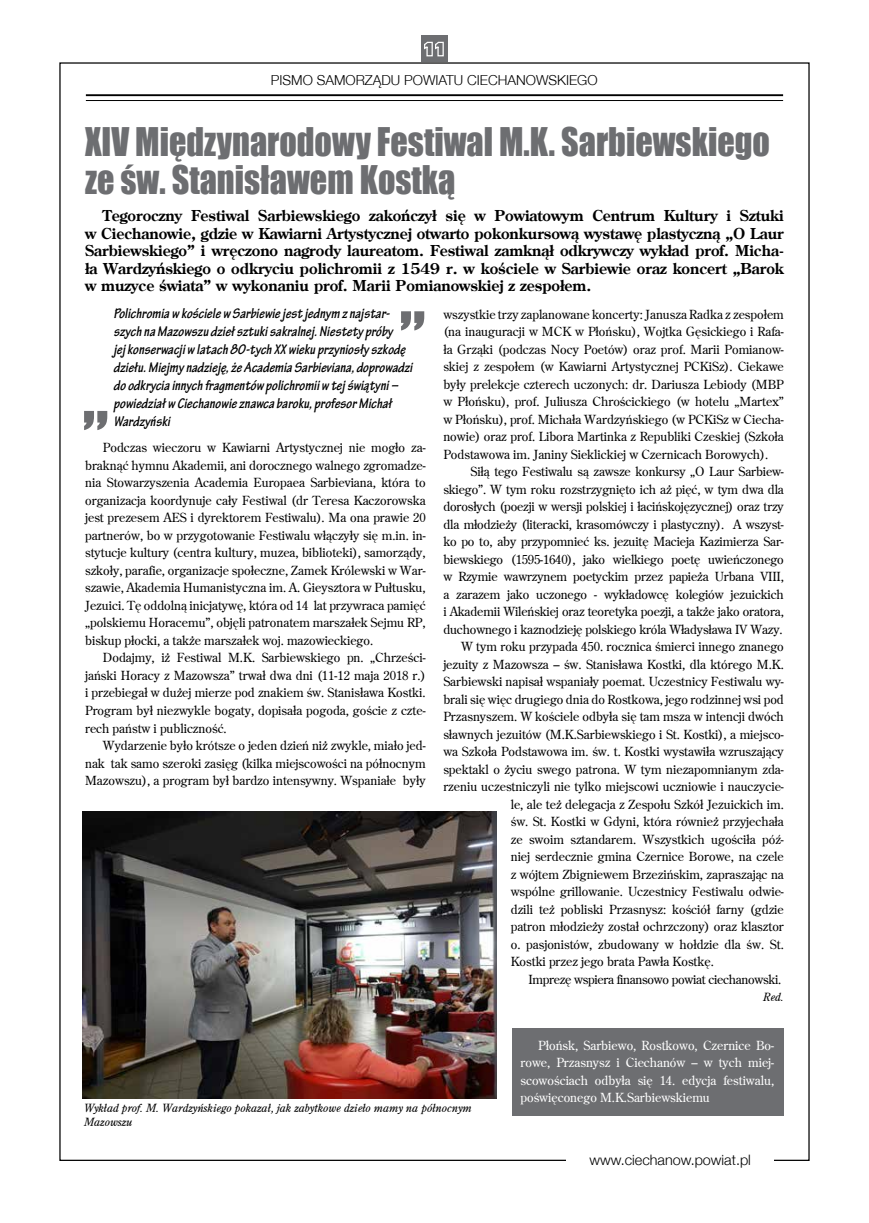
<style>
.page{position:relative;width:869px;height:1223px;background:#fff}
.page>*{position:absolute;margin:0;border:0;box-sizing:border-box;transform-origin:0 0}
.t1{font:75px "Impact";color:#6d6e71}
.t2{font:36.25px/37.5px "Impact";color:#6d6e71;scale:.94 1}
.t3{font:700 15px/17.5px "Centurion Old";color:#000;text-align:justify}
.t4{font:italic 700 condensed 15px/18px "Tekton Pro";color:#000}
.t5{font:300 14.38px "Helvetica Neue CE";color:#000}
.t6{font:300 13.75px "Helvetica Neue CE";color:#000}
.t7{font:12.5px/17.5px "Centurion Old";color:#000;text-align:justify}
.t8{font:12.5px/17.5px "Centurion Old";color:#fff;text-align:justify}
.t9{font:12.5px "Centurion Old";letter-spacing:-.02em;color:#000}
.t10{font:italic 11.25px/13.5px "Centurion Old";color:#000}
</style>
<div class="page">
<div style="left:421px;top:35px;width:26px;height:27px;background:#6d6e71"></div>
<svg style="left:424px;top:41px;width:20px;height:16px"></svg>
<hr style="left:86px;top:94px;width:696px;height:2px;background:#000">
<hr style="left:86px;top:100px;width:696px;height:1px;background:#000">
<div style="left:512px;top:1028px;width:271px;height:87px;background:#6d6e71"></div>
<img style="left:83px;top:812px;width:413px;height:286px">
<p class="t6" style="left:271px;top:72px;width:328px">PISMO SAMORZĄDU POWIATU CIECHANOWSKIEGO</p>
<h2 class="t2" style="left:85px;top:122px;width:729px">XIV Międzynarodowy Festiwal M.K. Sarbiewskiego ze św. Stanisławem Kostką</h2>
<p class="t3" style="left:85px;top:206px;width:700px;text-indent:18px">Tegoroczny Festiwal Sarbiewskiego zakończył się w Powiatowym Centrum Kultury i Sztuki w Ciechanowie, gdzie w Kawiarni Artystycznej otwarto pokonkursową wystawę plastyczną „O Laur Sarbiewskiego” i wręczono nagrody laureatom. Festiwal zamknął odkrywczy wykład prof. Micha&shy;ła Wardzyńskiego o odkryciu polichromii z 1549 r. w kościele w Sarbiewie oraz koncert „Barok w muzyce świata” w wykonaniu prof. Marii Pomianowskiej z zespołem.</p>
<p class="t4" style="left:113px;top:304px;width:281px">Polichromiaw kościelew Sarbiewiejestjednym znajstar szychnaMazowszudziełsztukisakralnej.Niestety próby</p>
<p class="t7" style="left:443px;top:305px;width:342px">wszystkie trzy zaplanowane koncerty: Janusza Radka z zespołem (na inauguracji w MCK w Płońsku), Wojtka Gęsickiego i Rafa&shy;ła Grząki (podczas Nocy Poetów) oraz prof. Marii Pomianow&shy;skiej z zespołem (w Kawiarni Artystycznej PCKiSz). Ciekawe były prelekcje czterech uczonych: dr. Dariusza Lebiody (MBP w Płońsku), prof. Juliusza Chrościckiego (w hotelu „Martex” w Płońsku), prof. Michała Wardzyńskiego (w PCKiSz w Ciecha&shy;nowie) oraz prof. Libora Martinka z Republiki Czeskiej (Szkoła Podstawowa im. Janiny Sieklickiej w Czernicach Borowych).</p>
<p class="t7" style="left:470px;top:462px;width:314px">Siłą tego Festiwalu są zawsze konkursy „O Laur Sarbiew-</p>
<p class="t7" style="left:443px;top:480px;width:342px">skiego”. W tym roku rozstrzygnięto ich aż pięć, w tym dwa dla</p>
<p class="t7" style="left:443px;top:497px;width:342px">dorosłych (poezji w wersji polskiej i łacińskojęzycznej) oraz trzy</p>
<p class="t7" style="left:443px;top:515px;width:342px">dla młodzieży (literacki, krasomówczy i plastyczny). A wszyst-</p>
<p class="t7" style="left:443px;top:532px;width:342px">ko po to, aby przypomnieć ks. jezuitę Macieja Kazimierza Sar-</p>
<p class="t7" style="left:443px;top:550px;width:342px">biewskiego (1595-1640), jako wielkiego poetę uwieńczonego</p>
<p class="t7" style="left:443px;top:567px;width:342px">w Rzymie wawrzynem poetyckim przez papieża Urbana VIII,</p>
<p class="t7" style="left:443px;top:585px;width:342px">a zarazem jako uczonego - wykładowcę kolegiów jezuickich</p>
<p class="t7" style="left:443px;top:602px;width:342px">i Akademii Wileńskiej oraz teoretyka poezji, a także jako oratora,</p>
<p class="t7" style="left:443px;top:620px;width:340px">duchownego i kaznodzieję polskiego króla Władysława IV Wazy.</p>
<p class="t7" style="left:461px;top:637px;width:324px">W tym roku przypada 450. rocznica śmierci innego znanego</p>
<p class="t7" style="left:443px;top:655px;width:342px">jezuity z Mazowsza – św. Stanisława Kostki, dla którego M.K.</p>
<p class="t7" style="left:443px;top:672px;width:342px">Sarbiewski napisał wspaniały poemat. Uczestnicy Festiwalu wy-</p>
<p class="t7" style="left:443px;top:690px;width:342px">brali się więc drugiego dnia do Rostkowa, jego rodzinnej wsi pod</p>
<p class="t7" style="left:443px;top:707px;width:342px">Przasnyszem. W kościele odbyła się tam msza w intencji dwóch</p>
<p class="t7" style="left:443px;top:725px;width:342px">sławnych jezuitów (M.K.Sarbiewskiego i St. Kostki), a miejsco-</p>
<p class="t7" style="left:443px;top:742px;width:342px">wa Szkoła Podstawowa im. św. t. Kostki wystawiła wzruszający</p>
<p class="t7" style="left:443px;top:760px;width:342px">spektakl o życiu swego patrona. W tym niezapomnianym zda-</p>
<p class="t7" style="left:443px;top:777px;width:342px">rzeniu uczestniczyli nie tylko miejscowi uczniowie i nauczycie-</p>
<p class="t7" style="left:510px;top:795px;width:274px">le, ale też delegacja z Zespołu Szkół Jezuickich im.</p>
<p class="t7" style="left:510px;top:812px;width:274px">św. St. Kostki w Gdyni, która również przyjechała</p>
<p class="t7" style="left:510px;top:830px;width:274px">ze swoim sztandarem. Wszystkich ugościła póź-</p>
<p class="t7" style="left:510px;top:847px;width:274px">niej serdecznie gmina Czernice Borowe, na czele</p>
<p class="t7" style="left:510px;top:865px;width:274px">z wójtem Zbigniewem Brzezińskim, zapraszając na</p>
<p class="t7" style="left:510px;top:882px;width:274px">wspólne grillowanie. Uczestnicy Festiwalu odwie-</p>
<p class="t7" style="left:510px;top:900px;width:274px">dzili też pobliski Przasnysz: kościół farny (gdzie</p>
<p class="t7" style="left:510px;top:917px;width:274px">patron młodzieży został ochrzczony) oraz klasztor</p>
<p class="t7" style="left:510px;top:935px;width:274px">o. pasjonistów, zbudowany w hołdzie dla św. St.</p>
<p class="t7" style="left:510px;top:952px;width:204px">Kostki przez jego brata Pawła Kostkę.</p>
<p class="t9" style="left:528px;top:971px;width:254px">Imprezę wspiera finansowo powiat ciechanowski.</p>
<p class="t10" style="left:762px;top:990px;width:22px">Red.</p>
<p class="t8" style="left:520px;top:1036px;width:255px;text-indent:18px">Płońsk, Sarbiewo, Rostkowo, Czernice Bo&shy;rowe, Przasnysz i Ciechanów – w tych miej&shy;scowościach odbyła się 14. edycja festiwalu, poświęconego M.K.Sarbiewskiemu</p>
<p class="t4" style="left:385px;top:304px;width:9px">-</p>
<h1 class="t1" style="left:399px;top:235px;width:27px">„</h1>
<p class="t4" style="left:113px;top:340px;width:303px">jej konserwacjiw latach80-tychXX wiekuprzyniosły szkodę dziełu.Miejmy nadzieję,żeAcademiaSarbieviana,doprowadzi doodkryciainnychfragmentów polichromiiw tej świątyni– powiedziałw Ciechanowieznawcabaroku,profesorMichał Wardzyński</p>
<p class="t7" style="left:85px;top:439px;width:342px;text-indent:18px">Podczas wieczoru w Kawiarni Artystycznej nie mogło za&shy;braknąć hymnu Akademii, ani dorocznego walnego zgromadze&shy;nia Stowarzyszenia Academia Europaea Sarbieviana, która to organizacja koordynuje cały Festiwal (dr Teresa Kaczorowska jest prezesem AES i dyrektorem Festiwalu). Ma ona prawie 20 partnerów, bo w przygotowanie Festiwalu włączyły się m.in. in&shy;stytucje kultury (centra kultury, muzea, biblioteki), samorządy, szkoły, parafie, organizacje społeczne, Zamek Królewski w War&shy;szawie, Akademia Humanistyczna im. A. Gieysztora w Pułtusku, Jezuici. Tę oddolną inicjatywę, która od 14 lat przywraca pamięć „polskiemu Horacemu”, objęli patronatem marszałek Sejmu RP, biskup płocki, a także marszałek woj. mazowieckiego.</p>
<p class="t7" style="left:85px;top:649px;width:342px;text-indent:18px">Dodajmy, iż Festiwal M.K. Sarbiewskiego pn. „Chrześci&shy;jański Horacy z Mazowsza” trwał dwa dni (11-12 maja 2018 r.) i przebiegał w dużej mierze pod znakiem św. Stanisława Kostki.<br>Program był niezwykle bogaty, dopisała pogoda, goście z czte&shy;rech państw i publiczność.</p>
<p class="t7" style="left:85px;top:736px;width:342px;text-indent:18px">Wydarzenie było krótsze o jeden dzień niż zwykle, miało jed&shy;nak tak samo szeroki zasięg (kilka miejscowości na północnym Mazowszu), a program był bardzo intensywny. Wspaniałe były</p>
<h1 class="t1" style="left:83px;top:335px;width:27px">„</h1>
<p class="t10" style="left:84px;top:1101px;width:389px">Wykład prof. M. Wardzyńskiego pokazał, jak zabytkowe dzieło mamy na północnym<br>Mazowszu</p>
<p class="t5" style="left:589px;top:1151px;width:163px">www.ciechanow.powiat.pl</p>
</div>
